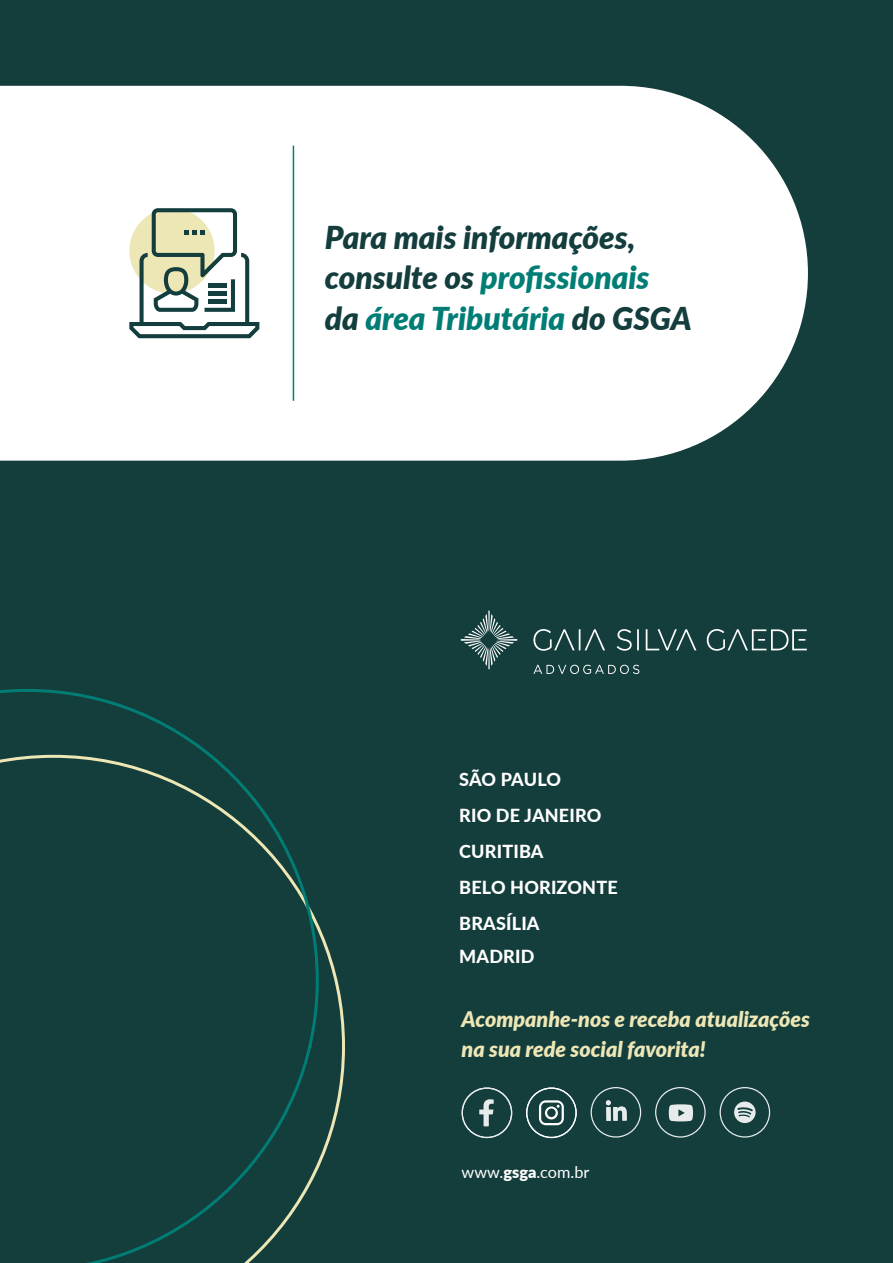
<style>
.page{position:relative;width:893px;height:1263px;background:#143e3c}
.page>*{position:absolute;margin:0;border:0;box-sizing:border-box;transform-origin:0 0}
.t1{font:italic 900 31.5px/40.5px "Lato";color:#143d3d}
.t2{font:italic 900 21.45px/30px "Lato";color:#ede6b6}
.t3{font:800 18px/36px "Lato";letter-spacing:.01em;color:#fff}
.t4{font:16.35px "Lato";color:#fff}
.s1{color:#007d75}
.s2{font-weight:900}
</style>
<div class="page">
<svg style="left:462px;top:1087px;width:50px;height:51px;background:#375b59"></svg>
<svg style="left:655px;top:1087px;width:51px;height:50px;background:#416361"></svg>
<svg style="left:591px;top:1087px;width:50px;height:50px;background:#375a59"></svg>
<svg style="left:720px;top:1087px;width:50px;height:50px;background:#3c5f5d"></svg>
<svg style="left:526px;top:1087px;width:51px;height:51px;background:#416361"></svg>
<svg style="left:0;top:86px;width:808px;height:375px"></svg>
<hr style="left:293px;top:146px;width:1px;height:255px;background:#007d75">
<svg style="left:460px;top:610px;width:347px;height:64px;background:#264d4b"></svg>
<svg style="left:129px;top:208px;width:130px;height:130px"></svg>
<hr style="left:209px;top:283px;width:18px;height:4px;background:#143d3d">
<div style="left:209px;top:291px;width:18px;height:5px;background:#143d3d"></div>
<hr style="left:209px;top:300px;width:18px;height:4px;background:#143d3d">
<div style="left:319px;top:755px;width:26px;height:508px;background:#143e3c"></div>
<div style="left:0;top:689px;width:319px;height:574px;background:#143e3c"></div>
<p class="t1" style="left:325px;top:215px;width:368px">Para mais informações, consulte os <span class="s1">profissionais<br></span>da <span class="s1">área Tributária</span> do GSGA</p>
<p class="t3" style="left:459px;top:761px;width:160px">SÃO PAULO<br>RIO DE JANEIRO<br>CURITIBA<br>BELO HORIZONTE<br>BRASÍLIA</p>
<p class="t3" style="left:459px;top:938px;width:77px">MADRID</p>
<p class="t2" style="left:462px;top:1003px;width:350px">Acompanhe-nos e receba atualizações na sua rede social favorita!</p>
<p class="t4" style="left:462px;top:1160px;width:129px">www.<span class="s2">gsga</span>.com.br</p>
</div>
